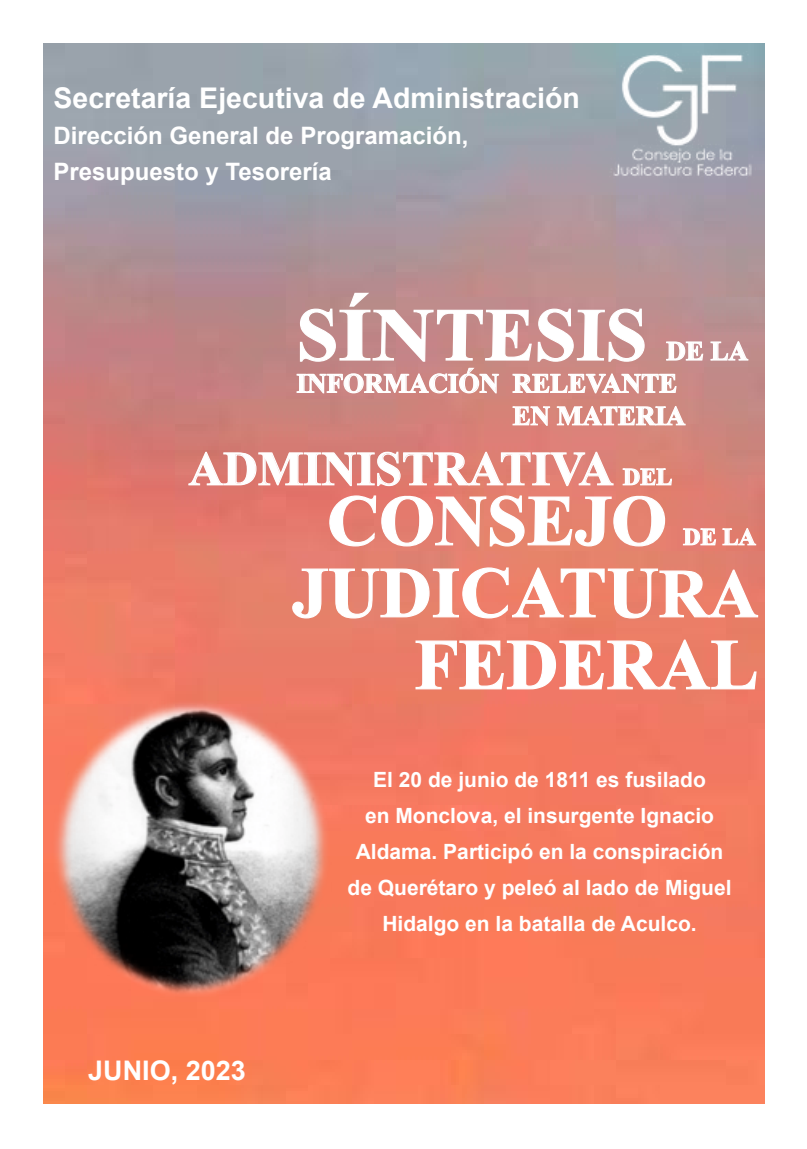
<style>
.page{position:relative;width:807px;height:1149px;background:#fff}
.page>*{position:absolute;margin:0;border:0;box-sizing:border-box;transform-origin:0 0}
.t1{font:700 75px "Times New Roman";color:#fff}
.t2{font:700 72px/72px "Times New Roman";color:#fff;text-align:right}
.t3{font:700 48px "Times New Roman";color:#fff}
.t4{font:700 28.5px "Arial";color:#fff}
.t5{font:700 27px "Times New Roman";color:#fff}
.t6{font:700 27px "Arial";color:#fff}
.t7{font:700 24px/36px "Arial";color:#fff}
.t8{font:700 24px "Times New Roman";color:#fff}
.t9{font:700 21px/36px "Arial";color:#fff;text-align:center}
.s1{font-size:24px}
.s2{font-size:69px}
</style>
<div class="page">
<img style="left:44px;top:43px;width:720px;height:1061px">
<svg style="left:188px;top:179px;width:571px;height:511px;background:#d18c85"></svg>
<img style="left:609px;top:52px;width:146px;height:128px">
<img style="left:50px;top:698px;width:282px;height:301px">
<h3 class="t4" style="left:54px;top:82px;width:528px">Secretaría Ejecutiva de Administración</h3>
<p class="t7" style="left:54px;top:118px;width:416px">Dirección General de Programación,<br>Presupuesto y Tesorería</p>
<h1 class="t1" style="left:297px;top:293px;width:353px">SÍNTESIS</h1>
<p class="t5" style="left:666px;top:336px;width:83px">DE LA</p>
<p class="t5" style="left:297px;top:368px;width:382px">INFORMACIÓN RELEVANTE</p>
<p class="t5" style="left:513px;top:401px;width:174px">EN MATERIA</p>
<h3 class="t3" style="left:189px;top:442px;width:485px">ADMINISTRATIVA <span class="s1">DEL</span></h3>
<h2 class="t2" style="left:327px;top:484px;width:343px">CONSEJO</h2>
<p class="t8" style="left:683px;top:523px;width:74px">DE LA</p>
<h2 class="t2" style="left:292px;top:556px;width:468px">JUDICATU<span class="s2">RA<br></span>FEDERAL</h2>
<p class="t6" style="left:88px;top:1056px;width:159px">JUNIO, 2023</p>
<p class="t9" style="left:348px;top:761px;width:385px">El 20 de junio de 1811 es fusilado<br>en Monclova, el insurgente Ignacio Aldama. Participó en la conspiración de Querétaro y peleó al lado de Miguel Hidalgo en la batalla de Aculco.</p>
</div>
